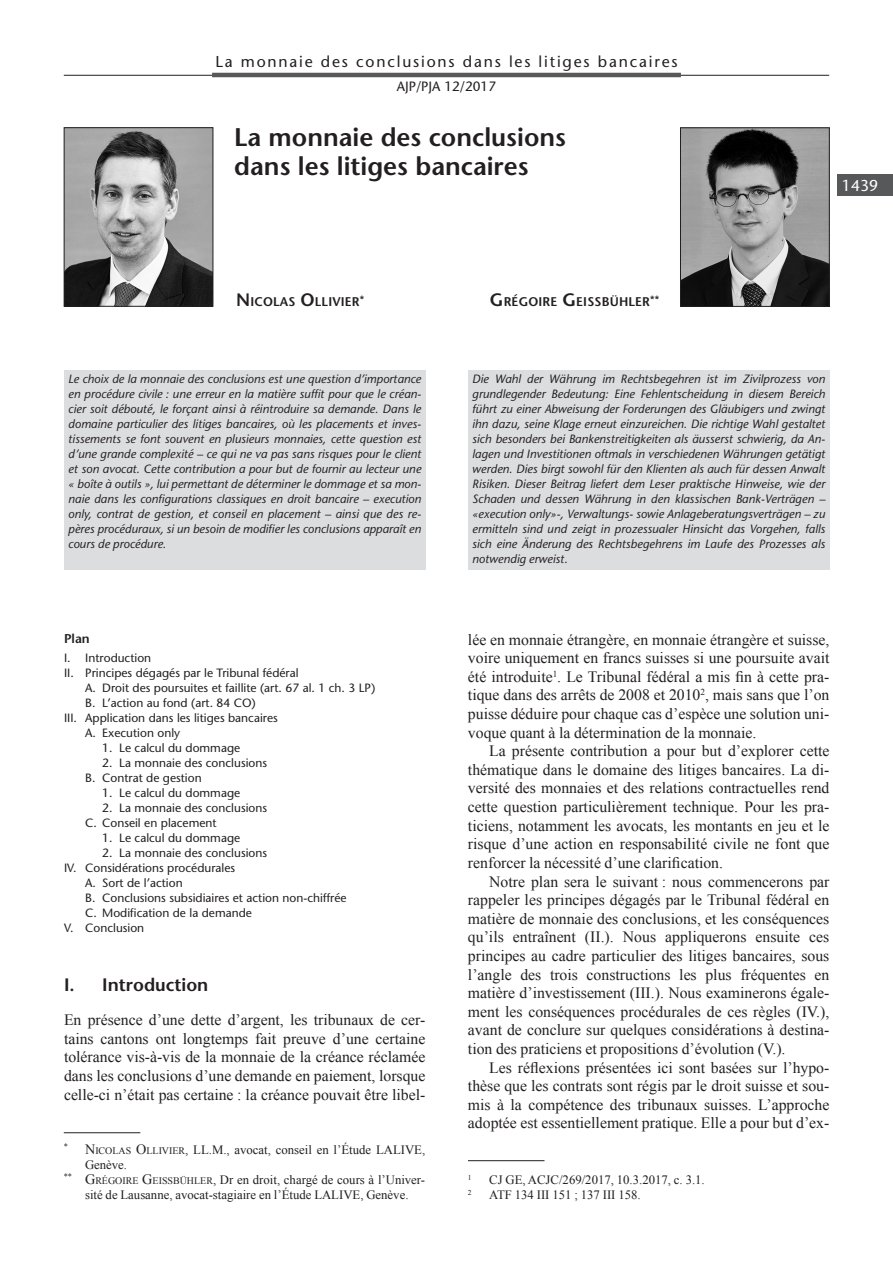
<style>
.page{position:relative;width:893px;height:1263px;background:#fff}
.page>*{position:absolute;margin:0;border:0;box-sizing:border-box;transform-origin:0 0}
._01_Titel_Beitrag{font:600 25.5px/28.5px "Stone Sans Std";color:#231f20}
.t1{font:600 18px "Stone Sans Std";color:#231f20}
._31_Grundtext_mit_Ei{font:15.75px/18.6px "Times New Roman";color:#231f20;text-align:justify}
._30_Grundtext_ohne_E{font:15.75px/18.6px "Times New Roman";color:#231f20;text-align:justify}
.t2{font:500 15.75px "Stone Sans Std";letter-spacing:.115em;color:#231f20}
.t3{font:500 15.75px "Stone Sans Std";color:#fff}
.t4{font:500 13.5px "Stone Sans Std";color:#231f20}
._71_Fussnoten{font:12.75px/15px "Times New Roman";color:#231f20;text-align:center}
._70_Fussnoten_mit_Li{font:12.75px/15px "Times New Roman";color:#231f20}
._10_Inhaltsverz_Tite{font:600 12.75px "Stone Sans Std";color:#231f20}
._05_Legende_Autoren{font:600 12.6px "Stone Sans Std";letter-spacing:.015em;color:#231f20}
._08_Abstract_dt{font:italic 500 12px/15px "Stone Sans Std";color:#231f20;text-align:justify}
._07_Abstract_franz{font:italic 500 12px/15px "Stone Sans Std";color:#231f20;text-align:justify}
.t5{font:500 12px "Stone Sans Std";color:#231f20}
._71_Fussnoten-2{font:7.5px "Times New Roman";color:#231f20}
.s1{font-size:18px}
.s2{font-size:14.25px}
.s3{font-size:10.05px}
</style>
<div class="page">
<hr style="left:64px;top:75px;width:765px;height:1px;background:#231f20">
<div style="left:838px;top:174px;width:55px;height:22px;background:#57585a"></div>
<hr style="left:212px;top:73px;width:469px;height:4px;background:#57585a">
<img style="left:66px;top:130px;width:145px;height:174px">
<div style="left:64px;top:128px;width:149px;height:178px;border:1px solid #231f20"></div>
<img style="left:682px;top:130px;width:145px;height:174px">
<div style="left:680px;top:128px;width:149px;height:178px;border:1px solid #231f20"></div>
<div style="left:64px;top:370px;width:361px;height:200px;background:#dcdddf"></div>
<hr style="left:468px;top:1160px;width:76px;height:1px;background:#231f20">
<div style="left:468px;top:370px;width:361px;height:200px;background:#dcdddf"></div>
<hr style="left:64px;top:1132px;width:76px;height:1px;background:#231f20">
<p class="t2" style="left:215px;top:52px;width:464px">La monnaie des conclusions dans les litiges bancaires</p>
<p class="t4" style="left:397px;top:79px;width:101px">AJP/PJA 12/2017</p>
<p class="_01_Titel_Beitrag" style="left:234px;top:123px;width:333px">La monnaie des conclusions dans les litiges bancaires</p>
<p class="t3" style="left:842px;top:176px;width:38px">1439</p>
<p class="_05_Legende_Autoren" style="left:236px;top:294px;width:130px"><span class="s1">N</span>ICOLAS <span class="s1">O</span>LLIVIER<sup>*</sup></p>
<p class="_05_Legende_Autoren" style="left:490px;top:294px;width:171px"><span class="s1">G</span>RÉGOIRE <span class="s1">G</span>EISSBÜHLER<sup>**</sup></p>
<p class="_07_Abstract_franz" style="left:68px;top:372px;width:354px">Le choix de la monnaie des conclusions est une question d’importance en procédure civile : une erreur en la matière suffit pour que le créan&shy;cier soit débouté, le forçant ainsi à réintroduire sa demande. Dans le domaine particulier des litiges bancaires, où les placements et inves&shy;tissements se font souvent en plusieurs monnaies, cette question est d’une grande complexité – ce qui ne va pas sans risques pour le client et son avocat. Cette contribution a pour but de fournir au lecteur une « boîte à outils », lui permettant de déterminer le dommage et sa mon&shy;naie dans les configurations classiques en droit bancaire – execution only, contrat de gestion, et conseil en placement – ainsi que des re&shy;pères procéduraux, si un besoin de modifier les conclusions apparaît en cours de procédure.</p>
<p class="_10_Inhaltsverz_Tite" style="left:64px;top:631px;width:27px">Plan</p>
<p class="t5" style="left:64px;top:651px;width:89px">I. Introduction</p>
<p class="t5" style="left:64px;top:666px;width:236px">II. Principes dégagés par le Tribunal fédéral</p>
<p class="t5" style="left:85px;top:681px;width:291px">A. Droit des poursuites et faillite (art. 67 al. 1 ch. 3 LP)</p>
<p class="t5" style="left:85px;top:696px;width:172px">B. L’action au fond (art. 84 CO)</p>
<p class="t5" style="left:64px;top:711px;width:215px">III. Application dans les litiges bancaires</p>
<p class="t5" style="left:85px;top:726px;width:96px">A. Execution only</p>
<p class="t5" style="left:102px;top:741px;width:139px">1. Le calcul du dommage</p>
<p class="t5" style="left:102px;top:756px;width:166px">2. La monnaie des conclusions</p>
<p class="t5" style="left:85px;top:771px;width:118px">B. Contrat de gestion</p>
<p class="t5" style="left:102px;top:786px;width:139px">1. Le calcul du dommage</p>
<p class="t5" style="left:102px;top:801px;width:166px">2. La monnaie des conclusions</p>
<p class="t5" style="left:85px;top:816px;width:133px">C. Conseil en placement</p>
<p class="t5" style="left:102px;top:831px;width:139px">1. Le calcul du dommage</p>
<p class="t5" style="left:102px;top:846px;width:166px">2. La monnaie des conclusions</p>
<p class="t5" style="left:64px;top:861px;width:173px">IV. Considérations procédurales</p>
<p class="t5" style="left:85px;top:876px;width:99px">A. Sort de l’action</p>
<p class="t5" style="left:85px;top:891px;width:263px">B. Conclusions subsidiaires et action non-chiffrée</p>
<p class="t5" style="left:85px;top:906px;width:168px">C. Modification de la demande</p>
<p class="t5" style="left:64px;top:921px;width:82px">V. Conclusion</p>
<p class="t1" style="left:64px;top:974px;width:146px">I. Introduction</p>
<p class="_30_Grundtext_ohne_E" style="left:64px;top:1010px;width:363px">En présence d’une dette d’argent, les tribunaux de cer&shy;tains cantons ont longtemps fait preuve d’une certaine tolérance vis-à-vis de la monnaie de la créance réclamée dans les conclusions d’une demande en paiement, lorsque celle-ci n’était pas certaine : la créance pouvait être libel-</p>
<p class="_70_Fussnoten_mit_Li" style="left:85px;top:1142px;width:342px;text-indent:-21px"><sup>*</sup> <span class="s2">N</span><span class="s3">ICOLAS</span> <span class="s2">O</span><span class="s3">LLIVIER</span>, LL.M., avocat, conseil en l’Étude LALIVE,<br>Genève.</p>
<p class="_71_Fussnoten" style="left:64px;top:1172px;width:363px"><sup>**</sup> <span class="s2">G</span><span class="s3">RÉGOIRE</span> <span class="s2">G</span><span class="s3">EISSBÜHLER</span>, Dr en droit, chargé de cours à l’Univer&shy;sité de Lausanne, avocat-stagiaire en l’Étude LALIVE, Genève.</p>
<p class="_08_Abstract_dt" style="left:472px;top:372px;width:354px">Die Wahl der Währung im Rechtsbegehren ist im Zivilprozess von grundlegender Bedeutung: Eine Fehlentscheidung in diesem Bereich führt zu einer Abweisung der Forderungen des Gläubigers und zwingt ihn dazu, seine Klage erneut einzureichen. Die richtige Wahl gestaltet sich besonders bei Bankenstreitigkeiten als äusserst schwierig, da An&shy;lagen und Investitionen oftmals in verschiedenen Währungen getätigt werden. Dies birgt sowohl für den Klienten als auch für dessen Anwalt Risiken. Dieser Beitrag liefert dem Leser praktische Hinweise, wie der Schaden und dessen Währung in den klassischen Bank-Verträgen – «execution only»-, Verwaltungs- sowie Anlageberatungsverträgen – zu ermitteln sind und zeigt in prozessualer Hinsicht das Vorgehen, falls sich eine Änderung des Rechtsbegehrens im Laufe des Prozesses als notwendig erweist.</p>
<p class="_30_Grundtext_ohne_E" style="left:468px;top:630px;width:363px">lée en monnaie étrangère, en monnaie étrangère et suisse, voire uniquement en francs suisses si une poursuite avait été introduite<sup>1</sup>. Le Tribunal fédéral a mis fin à cette pra&shy;tique dans des arrêts de 2008 et 2010<sup>2</sup>, mais sans que l’on puisse déduire pour chaque cas d’espèce une solution uni&shy;voque quant à la détermination de la monnaie.</p>
<p class="_31_Grundtext_mit_Ei" style="left:468px;top:741px;width:363px;text-indent:21px">La présente contribution a pour but d’explorer cette thématique dans le domaine des litiges bancaires. La di&shy;versité des monnaies et des relations contractuelles rend cette question particulièrement technique. Pour les pra&shy;ticiens, notamment les avocats, les montants en jeu et le risque d’une action en responsabilité civile ne font que renforcer la nécessité d’une clarification.</p>
<p class="_31_Grundtext_mit_Ei" style="left:468px;top:872px;width:363px;text-indent:21px">Notre plan sera le suivant : nous commencerons par rappeler les principes dégagés par le Tribunal fédéral en matière de monnaie des conclusions, et les conséquences qu’ils entraînent (II.). Nous appliquerons ensuite ces principes au cadre particulier des litiges bancaires, sous l’angle des trois constructions les plus fréquentes en matière d’investissement (III.). Nous examinerons égale&shy;ment les conséquences procédurales de ces règles (IV.), avant de conclure sur quelques considérations à destina&shy;tion des praticiens et propositions d’évolution (V.).</p>
<p class="_31_Grundtext_mit_Ei" style="left:468px;top:1058px;width:363px;text-indent:21px">Les réflexions présentées ici sont basées sur l’hypo&shy;thèse que les contrats sont régis par le droit suisse et sou&shy;mis à la compétence des tribunaux suisses. L’approche adoptée est essentiellement pratique. Elle a pour but d’ex-</p>
<p class="_71_Fussnoten-2" style="left:468px;top:1172px;width:5px">1</p>
<p class="_71_Fussnoten" style="left:489px;top:1172px;width:217px">CJ GE, ACJC/269/2017, 10.3.2017, c. 3.1.</p>
<p class="_71_Fussnoten-2" style="left:468px;top:1187px;width:5px">2</p>
<p class="_71_Fussnoten" style="left:489px;top:1187px;width:153px">ATF 134 III 151 ; 137 III 158.</p>
</div>
